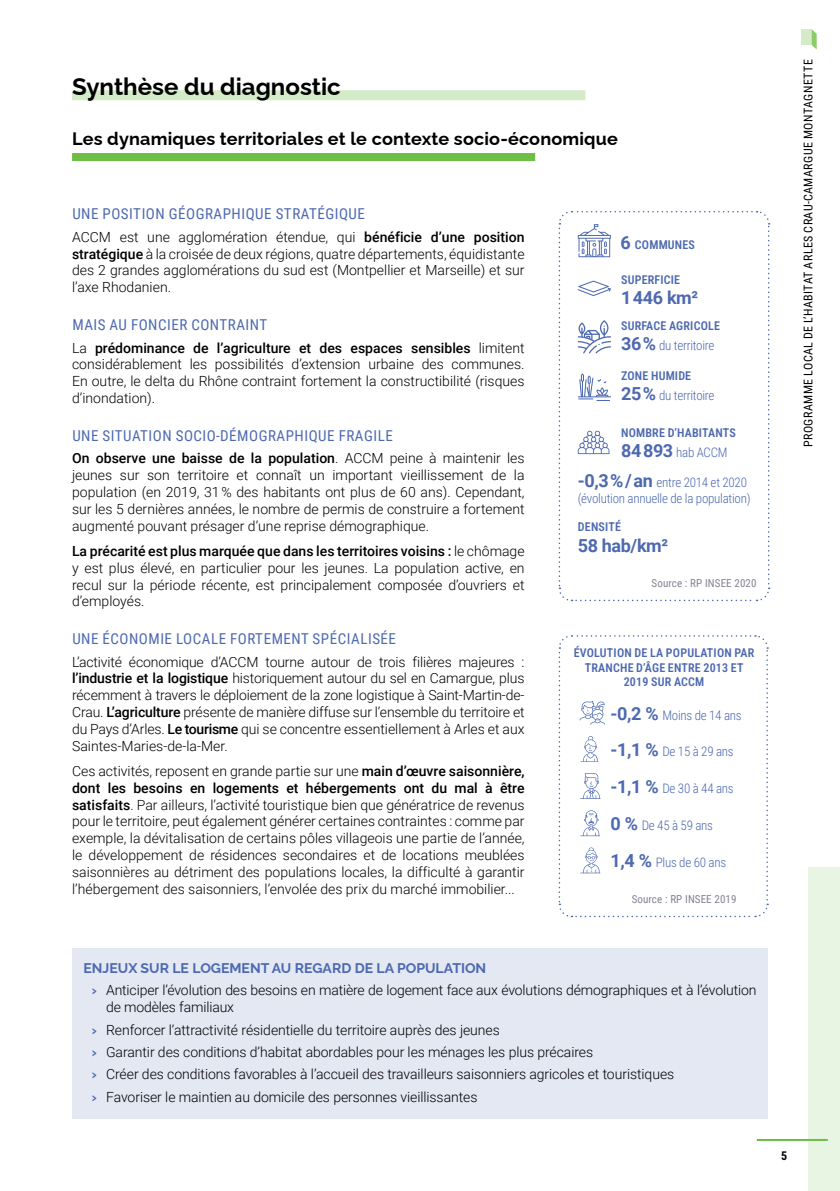
<style>
.page{position:relative;width:840px;height:1191px;background:#fff}
.page>*{position:absolute;margin:0;border:0;box-sizing:border-box;transform-origin:0 0}
.t1{font:700 24px "Raleway";color:#000}
.t2{font:700 18px "Raleway";letter-spacing:.01em;color:#000}
.t3{font:700 18px "Roboto";letter-spacing:-.02em;color:#4d69b0}
.t4{font:15px "Roboto Condensed";letter-spacing:.035em;color:#4d69b0}
.t5{font:300 14px/16.8px "Roboto";letter-spacing:-.005em;color:#000;text-align:justify}
.t6{font:700 14px "Raleway";color:#4d69b0}
.t7{font:300 13px/15.6px "Roboto Condensed";letter-spacing:-.02em;color:#4d69b0}
.t8{font:600 12px/14.4px "Roboto Condensed";letter-spacing:.015em;color:#4d69b0;text-align:center}
.t9{font:12px "Roboto Condensed";letter-spacing:.035em;color:#000}
.t10{font:700 12px "Roboto Condensed";color:#000}
.t11{font:11px "Roboto Condensed";letter-spacing:.01em;color:#848292}
.s1{font-weight:500}
.s2{font-family:"Roboto";font-weight:700;font-size:18px}
.s3{font-family:"Raleway";font-weight:700;color:#4d69b0}
</style>
<div class="page">
<div style="left:808px;top:867px;width:31px;height:324px;background:#e9f5e3"></div>
<div style="left:800px;top:29px;width:11px;height:16px;background:#d3ecc7"></div>
<svg style="left:811px;top:29px;width:5px;height:20px"></svg>
<hr style="left:756px;top:1139px;width:71px;height:2px;background:#6dbe45">
<div style="left:72px;top:90px;width:513px;height:10px;background:#d3ecc7"></div>
<svg style="left:558px;top:211px;width:211px;height:391px"></svg>
<div style="left:72px;top:948px;width:695px;height:171px;background:#e4e8f3"></div>
<svg style="left:558px;top:635px;width:210px;height:283px"></svg>
<div style="left:72px;top:153px;width:463px;height:8px;background:#6dbe45"></div>
<h1 class="t1" style="left:72px;top:67px;width:270px">Synthèse du diagnostic</h1>
<p class="t2" style="left:72px;top:124px;width:547px">Les dynamiques territoriales et le contexte socio-économique</p>
<p class="t4" style="left:72px;top:203px;width:294px">UNE POSITION GÉOGRAPHIQUE STRATÉGIQUE</p>
<p class="t5" style="left:72px;top:228px;width:454px">ACCM est une agglomération étendue, qui <span class="s1">bénéficie d’une position stratégique</span> à la croisée de deux régions, quatre départements, équidistante des 2 grandes agglomérations du sud est (Montpellier et Marseille) et sur l’axe Rhodanien.</p>
<p class="t4" style="left:72px;top:314px;width:196px">MAIS AU FONCIER CONTRAINT</p>
<p class="t5" style="left:72px;top:339px;width:454px">La <span class="s1">prédominance de l’agriculture et des espaces sensibles</span> limitent considérablement les possibilités d’extension urbaine des communes.<br>En outre, le delta du Rhône contraint fortement la constructibilité (risques d’inondation).</p>
<p class="t4" style="left:72px;top:425px;width:322px">UNE SITUATION SOCIO-DÉMOGRAPHIQUE FRAGILE</p>
<p class="t5" style="left:72px;top:449px;width:454px"><span class="s1">On observe une baisse de la population</span>. ACCM peine à maintenir les jeunes sur son territoire et connaît un important vieillissement de la population (en 2019, 31 % des habitants ont plus de 60 ans). Cependant, sur les 5 dernières années, le nombre de permis de construire a fortement augmenté pouvant présager d’une reprise démographique.</p>
<p class="t5" style="left:72px;top:542px;width:454px"><span class="s1">La précarité est plus marquée que dans les territoires voisins :</span> le chômage y est plus élevé, en particulier pour les jeunes. La population active, en recul sur la période récente, est principalement composée d’ouvriers et d’employés.</p>
<p class="t4" style="left:72px;top:628px;width:325px">UNE ÉCONOMIE LOCALE FORTEMENT SPÉCIALISÉE</p>
<p class="t5" style="left:72px;top:653px;width:454px">L’activité économique d’ACCM tourne autour de trois filières majeures : <span class="s1">l’industrie et la logistique</span> historiquement autour du sel en Camargue, plus récemment à travers le déploiement de la zone logistique à Saint-Martin-de-Crau. <span class="s1">L’agriculture</span> présente de manière diffuse sur l’ensemble du territoire et du Pays d’Arles. <span class="s1">Le tourisme</span> qui se concentre essentiellement à Arles et aux Saintes-Maries-de-la-Mer.</p>
<p class="t5" style="left:72px;top:762px;width:454px">Ces activités, reposent en grande partie sur une <span class="s1">main d’œuvre saisonnière, dont les besoins en logements et hébergements ont du mal à être satisfaits</span>. Par ailleurs, l’activité touristique bien que génératrice de revenus pour le territoire, peut également générer certaines contraintes : comme par exemple, la dévitalisation de certains pôles villageois une partie de l’année, le développement de résidences secondaires et de locations meublées saisonnières au détriment des populations locales, la difficulté à garantir l’hébergement des saisonniers, l’envolée des prix du marché immobilier...</p>
<p class="t8" style="left:620px;top:237px;width:76px"><span class="s2">6</span> COMMUNES</p>
<p class="t8" style="left:620px;top:272px;width:60px">SUPERFICIE</p>
<p class="t3" style="left:620px;top:285px;width:79px">1 446 km²</p>
<p class="t8" style="left:620px;top:318px;width:100px">SURFACE AGRICOLE</p>
<p class="t7" style="left:620px;top:337px;width:95px"><span class="s2">36 %</span> du territoire</p>
<p class="t8" style="left:620px;top:368px;width:72px">ZONE HUMIDE</p>
<p class="t7" style="left:620px;top:387px;width:95px"><span class="s2">25 %</span> du territoire</p>
<p class="t8" style="left:620px;top:425px;width:116px">NOMBRE D’HABITANTS</p>
<p class="t7" style="left:620px;top:444px;width:108px"><span class="s2">84 893</span> hab ACCM</p>
<p class="t7" style="left:577px;top:474px;width:174px"><span class="s2">-0,3 % / an</span> entre 2014 et 2020 (évolution annuelle de la population)</p>
<p class="t8" style="left:577px;top:519px;width:44px">DENSITÉ</p>
<p class="t3" style="left:577px;top:533px;width:92px">58 hab/km²</p>
<p class="t11" style="left:651px;top:575px;width:106px">Source : RP INSEE 2020</p>
<p class="t8" style="left:573px;top:645px;width:182px">ÉVOLUTION DE LA POPULATION PAR<br>TRANCHE D’ÂGE ENTRE 2013 ET<br>2019 SUR ACCM</p>
<p class="t7" style="left:610px;top:706px;width:132px"><span class="s2">-0,2 %</span> Moins de 14 ans</p>
<p class="t7" style="left:610px;top:742px;width:125px"><span class="s2">-1,1 %</span> De 15 à 29 ans</p>
<p class="t7" style="left:610px;top:780px;width:125px"><span class="s2">-1,1 %</span> De 30 à 44 ans</p>
<p class="t7" style="left:610px;top:817px;width:104px"><span class="s2">0 %</span> De 45 à 59 ans</p>
<p class="t7" style="left:610px;top:854px;width:117px"><span class="s2">1,4 %</span> Plus de 60 ans</p>
<p class="t11" style="left:631px;top:891px;width:106px">Source : RP INSEE 2019</p>
<p class="t6" style="left:83px;top:957px;width:404px">ENJEUX SUR LE LOGEMENT AU REGARD DE LA POPULATION</p>
<p class="t5" style="left:106px;top:981px;width:651px;text-indent:-14px"><span class="s3">›</span> Anticiper l’évolution des besoins en matière de logement face aux évolutions démographiques et à l’évolution de modèles familiaux</p>
<p class="t5" style="left:92px;top:1017px;width:583px;line-height:22.4px;text-align:left"><span class="s3">›</span> Renforcer l’attractivité résidentielle du territoire auprès des jeunes<br><span class="s3">›</span> Garantir des conditions d’habitat abordables pour les ménages les plus précaires<br><span class="s3">›</span> Créer des conditions favorables à l’accueil des travailleurs saisonniers agricoles et touristiques <span class="s3">›</span> Favoriser le maintien au domicile des personnes vieillissantes</p>
<p class="t9" style="left:799px;top:447px;width:389px;rotate:-90deg">PROGRAMME LOCAL DE L’HABITAT ARLES CRAU-CAMARGUE MONTAGNETTE</p>
<p class="t10" style="left:780px;top:1147px;width:8px">5</p>
</div>
